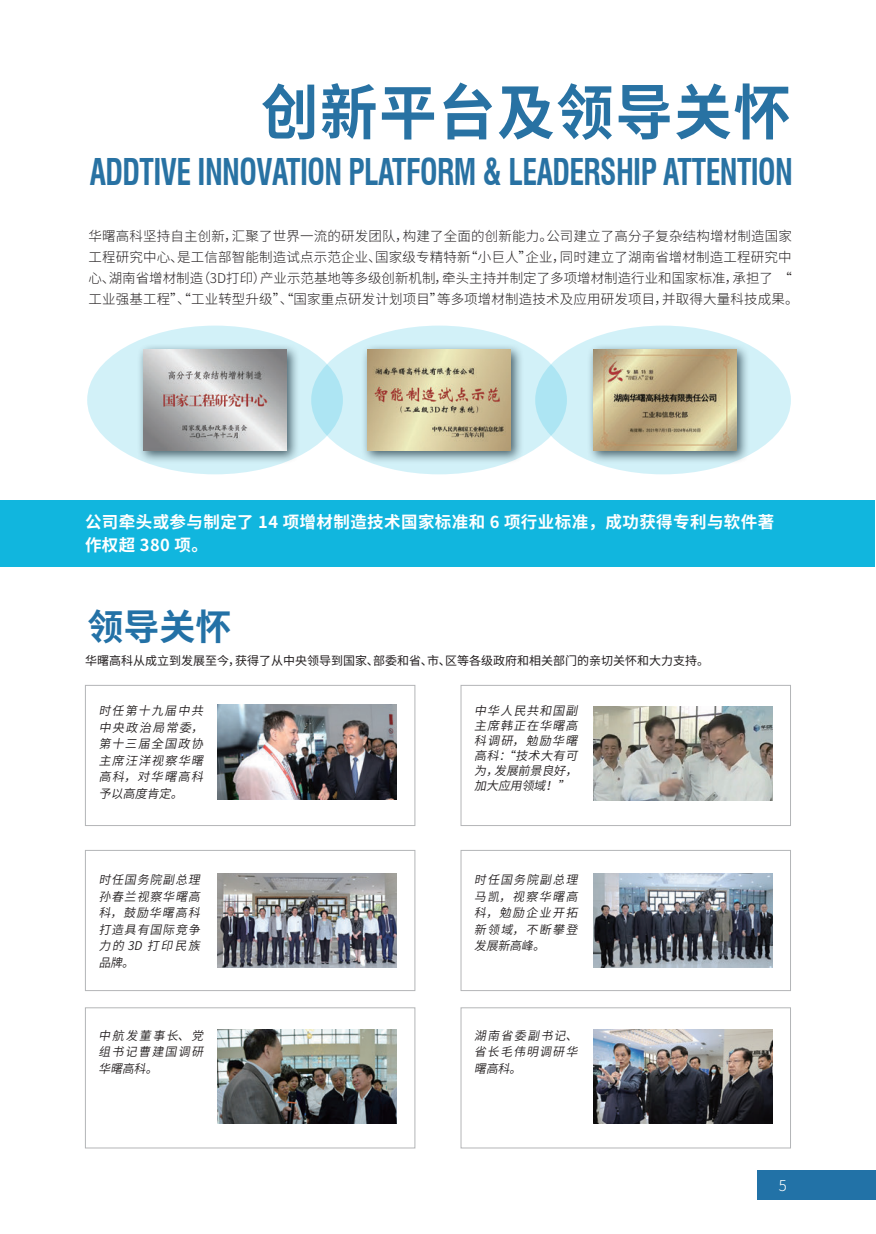
<style>
.page{position:relative;width:876px;height:1234px;background:#fff}
.page>*{position:absolute;margin:0;border:0;box-sizing:border-box;transform-origin:0 0}
.t1{font:700 60px "Source Han Sans CN";letter-spacing:.025em;color:#2872a3;scale:.96 1}
.t2{font:700 condensed 36px "Swiss 721 BT";letter-spacing:-.02em;color:#2872a3;scale:.83 1}
.t3{font:700 36px "Source Han Sans CN";color:#2371a6}
.t4{font:700 16.5px/22.5px "Source Han Sans CN";letter-spacing:.025em;color:#fff}
.t5{font:300 15px "Source Han Sans CN";color:#fff}
.t6{font:300 13.5px/21px "Source Han Sans CN";letter-spacing:.01em;color:#231f20}
.t7{font:italic 12px/16.5px "Source Han Sans CN";color:#231f20;text-align:justify}
.t8{font:12px "Source Han Sans CN";color:#231f20}
</style>
<div class="page">
<div style="left:758px;top:1170px;width:118px;height:29px;background:#2272a7"></div>
<div style="left:87px;top:325px;width:256px;height:149px;background:#d2f1f8;border-radius:50%"></div>
<svg style="left:311px;top:325px;width:256px;height:149px;background:#cceff7"></svg>
<svg style="left:535px;top:325px;width:256px;height:149px;background:#cdeff7"></svg>
<div style="left:0;top:500px;width:874px;height:66px;background:#11b6de"></div>
<div style="left:361px;top:343px;width:163px;height:120px;background:#1a313c;opacity:.75"></div>
<img style="left:367px;top:349px;width:144px;height:101px">
<div style="left:587px;top:343px;width:163px;height:120px;background:#1a313c;opacity:.75"></div>
<img style="left:593px;top:349px;width:143px;height:101px">
<div style="left:137px;top:343px;width:163px;height:120px;background:#1a313c;opacity:.75"></div>
<img style="left:143px;top:349px;width:144px;height:101px">
<div style="left:85px;top:684px;width:330px;height:141px;border:1px solid #939598"></div>
<div style="left:461px;top:684px;width:330px;height:141px;border:1px solid #939598"></div>
<div style="left:85px;top:849px;width:330px;height:141px;border:1px solid #939598"></div>
<div style="left:461px;top:849px;width:330px;height:141px;border:1px solid #939598"></div>
<div style="left:85px;top:1007px;width:330px;height:140px;border:1px solid #939598"></div>
<div style="left:461px;top:1007px;width:330px;height:140px;border:1px solid #939598"></div>
<img style="left:218px;top:704px;width:179px;height:95px">
<img style="left:593px;top:706px;width:179px;height:94px">
<img style="left:218px;top:873px;width:179px;height:94px">
<img style="left:593px;top:873px;width:179px;height:94px">
<img style="left:218px;top:1029px;width:179px;height:94px">
<img style="left:593px;top:1029px;width:179px;height:94px">
<h1 class="t1" style="left:261px;top:78px;width:553px">创新平台及领导关怀</h1>
<h2 class="t2" style="left:90px;top:150px;width:849px">ADDTIVE INNOVATION PLATFORM &amp; LEADERSHIP ATTENTION</h2>
<p class="t6" style="left:88px;top:226px;width:712px">华曙高科坚持自主创新，汇聚了世界一流的研发团队，构建了全面的创新能力。公司建立了高分子复杂结构增材制造国家工程研究中心、是工信部智能制造试点示范企业、国家级专精特新“小巨人”企业，同时建立了湖南省增材制造工程研究中心、湖南省增材制造（3D打印）产业示范基地等多级创新机制，牵头主持并制定了多项增材制造行业和国家标准，承担了 “工业强基工程”、“工业转型升级”、“国家重点研发计划项目”等多项增材制造技术及应用研发项目，并取得大量科技成果。</p>
<h3 class="t4" style="left:85px;top:511px;width:691px">公司牵头或参与制定了 14 项增材制造技术国家标准和 6 项行业标准，成功获得专利与软件著作权超 380 项。</h3>
<h2 class="t3" style="left:87px;top:606px;width:145px">领导关怀</h2>
<p class="t8" style="left:85px;top:653px;width:626px">华曙高科从成立到发展至今，获得了从中央领导到国家、部委和省、市、区等各级政府和相关部门的亲切关怀和大力支持。</p>
<p class="t7" style="left:99px;top:702px;width:112px">时任第十九届中共中央政治局常委，第十三届全国政协主席汪洋视察华曙高科，对华曙高科予以高度肯定。</p>
<p class="t7" style="left:474px;top:703px;width:111px;line-height:15px">中华人民共和国副主席韩正在华曙高科调研，勉励华曙高科：“技术大有可为，发展前景良好，加大应用领域！”</p>
<p class="t7" style="left:99px;top:871px;width:109px">时任国务院副总理孙春兰视察华曙高科，鼓励华曙高科打造具有国际竞争力的 3D打印民族品牌。</p>
<p class="t7" style="left:474px;top:871px;width:111px">时任国务院副总理马凯，视察华曙高科，勉励企业开拓新领域，不断攀登发展新高峰。</p>
<p class="t7" style="left:99px;top:1027px;width:112px">中航发董事长、党组书记曹建国调研华曙高科。</p>
<p class="t7" style="left:474px;top:1027px;width:111px">湖南省委副书记、省长毛伟明调研华曙高科。</p>
<p class="t5" style="left:779px;top:1176px;width:10px">5</p>
</div>
